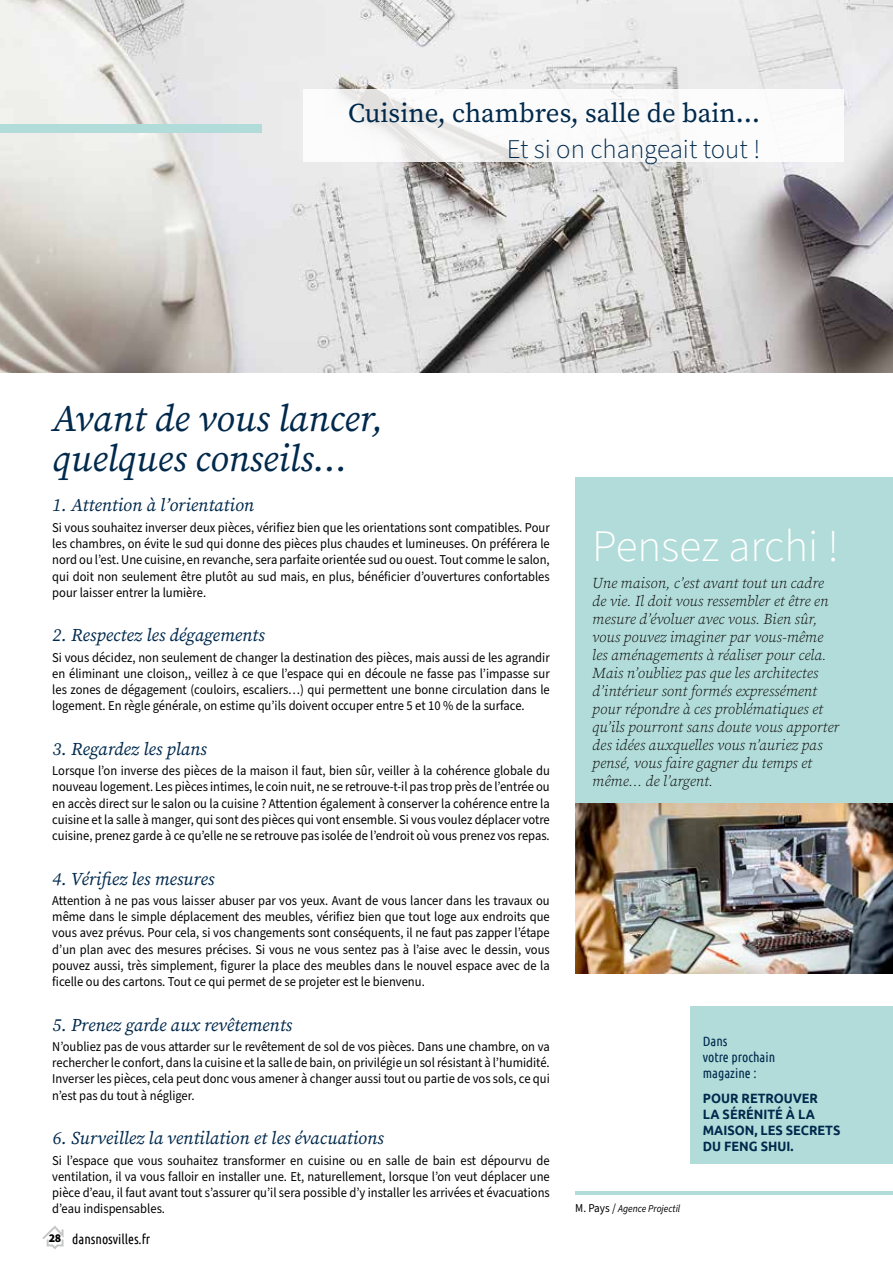
<style>
.page{position:relative;width:893px;height:1263px;background:#fff}
.page>*{position:absolute;margin:0;border:0;box-sizing:border-box;transform-origin:0 0}
.t1{font:300 45px "Source Sans Pro";color:#fff}
.t2{font:italic 37.5px/40.2px "Source Serif Variable";color:#00294c}
.t3{font:27px "Source Serif Variable";color:#00294c}
.t4{font:300 27px "Source Sans Pro";color:#00294c}
.t5{font:italic 18px "Source Serif Variable";color:#00294c}
.t6{font:italic 15px/18px "Source Serif Variable";color:#000}
.t7{font:13.5px/16.2px "Source Sans Pro";color:#000;text-align:justify;scale:.93 1}
.t8{font:700 13.5px/16.2px "Ubuntu";color:#00294c;scale:.94 1}
.t9{font:13.5px/16.2px "Ubuntu Condensed";color:#00294c}
.t10{font:13.5px "Ubuntu Condensed";color:#000}
.t11{font:italic 10.5px "Source Sans Pro";color:#000;scale:.91 1}
.s1{font-family:"Source Sans Pro";font-weight:900;font-size:12px}
.s2{font-style:normal;font-size:12px}
</style>
<div class="page">
<svg style="left:42px;top:1226px;width:22px;height:23px"></svg>
<img style="left:0;top:0;width:893px;height:373px">
<div style="left:303px;top:89px;width:540px;height:73px;background:#fff"></div>
<div style="left:0;top:125px;width:261px;height:8px;background:#b2dcd9"></div>
<div style="left:690px;top:1007px;width:203px;height:157px;background:#b2dcd9"></div>
<img style="left:575px;top:803px;width:318px;height:170px">
<div style="left:575px;top:477px;width:318px;height:326px;background:#b2dcd9"></div>
<hr style="left:575px;top:1191px;width:318px;height:4px;background:#b2dcd9">
<h3 class="t3" style="left:348px;top:95px;width:414px">Cuisine, chambres, salle de bain…</h3>
<h3 class="t4" style="left:507px;top:131px;width:255px">Et si on changeait tout !</h3>
<h2 class="t2" style="left:52px;top:398px;width:333px">Avant de vous lancer, quelques conseils…</h2>
<h3 class="t5" style="left:52px;top:493px;width:203px">1. Attention à l’orientation</h3>
<p class="t7" style="left:52px;top:520px;width:536px">Si vous souhaitez inverser deux pièces, vérifiez bien que les orientations sont compatibles. Pour les chambres, on évite le sud qui donne des pièces plus chaudes et lumineuses. On préférera le nord ou l’est. Une cuisine, en revanche, sera parfaite orientée sud ou ouest. Tout comme le salon, qui doit non seulement être plutôt au sud mais, en plus, bénéficier d’ouvertures confortables pour laisser entrer la lumière.</p>
<h3 class="t5" style="left:52px;top:623px;width:214px">2. Respectez les dégagements</h3>
<p class="t7" style="left:52px;top:649px;width:536px">Si vous décidez, non seulement de changer la destination des pièces, mais aussi de les agrandir en éliminant une cloison,, veillez à ce que l’espace qui en découle ne fasse pas l’impasse sur les zones de dégagement (couloirs, escaliers…) qui permettent une bonne circulation dans le logement. En règle générale, on estime qu’ils doivent occuper entre 5 et 10 % de la surface.</p>
<h3 class="t5" style="left:52px;top:737px;width:156px">3. Regardez les plans</h3>
<p class="t7" style="left:52px;top:763px;width:537px">Lorsque l’on inverse des pièces de la maison il faut, bien sûr, veiller à la cohérence globale du nouveau logement. Les pièces intimes, le coin nuit, ne se retrouve-t-il pas trop près de l’entrée ou en accès direct sur le salon ou la cuisine ? Attention également à conserver la cohérence entre la cuisine et la salle à manger, qui sont des pièces qui vont ensemble. Si vous voulez déplacer votre cuisine, prenez garde à ce qu’elle ne se retrouve pas isolée de l’endroit où vous prenez vos repas.</p>
<h3 class="t5" style="left:52px;top:866px;width:163px">4. Vérifiez les mesures</h3>
<p class="t7" style="left:52px;top:893px;width:537px">Attention à ne pas vous laisser abuser par vos yeux. Avant de vous lancer dans les travaux ou même dans le simple déplacement des meubles, vérifiez bien que tout loge aux endroits que vous avez prévus. Pour cela, si vos changements sont conséquents, il ne faut pas zapper l’étape d’un plan avec des mesures précises. Si vous ne vous sentez pas à l’aise avec le dessin, vous pouvez aussi, très simplement, figurer la place des meubles dans le nouvel espace avec de la ficelle ou des cartons. Tout ce qui permet de se projeter est le bienvenu.</p>
<h3 class="t5" style="left:52px;top:1012px;width:241px">5. Prenez garde aux revêtements</h3>
<p class="t7" style="left:52px;top:1039px;width:536px">N’oubliez pas de vous attarder sur le revêtement de sol de vos pièces. Dans une chambre, on va rechercher le confort, dans la cuisine et la salle de bain, on privilégie un sol résistant à l’humidité.<br>Inverser les pièces, cela peut donc vous amener à changer aussi tout ou partie de vos sols, ce qui n’est pas du tout à négliger.</p>
<h3 class="t5" style="left:52px;top:1126px;width:333px">6. Surveillez la ventilation et les évacuations</h3>
<p class="t7" style="left:52px;top:1152px;width:537px">Si l’espace que vous souhaitez transformer en cuisine ou en salle de bain est dépourvu de ventilation, il va vous falloir en installer une. Et, naturellement, lorsque l’on veut déplacer une pièce d’eau, il faut avant tout s’assurer qu’il sera possible d’y installer les arrivées et évacuations d’eau indispensables.</p>
<p class="t10" style="left:49px;top:1231px;width:103px"><span class="s1">28</span> dansnosvilles.fr</p>
<h1 class="t1" style="left:592px;top:516px;width:248px">Pensez archi !</h1>
<p class="t6" style="left:592px;top:574px;width:249px">Une maison, c’est avant tout un cadre de vie. Il doit vous ressembler et être en mesure d’évoluer avec vous. Bien sûr, vous pouvez imaginer par vous-même les aménagements à réaliser pour cela.<br>Mais n’oubliez pas que les architectes d’intérieur sont formés expressément pour répondre à ces problématiques et qu’ils pourront sans doute vous apporter des idées auxquelles vous n’auriez pas pensé, vous faire gagner du temps et même… de l’argent.</p>
<p class="t11" style="left:575px;top:1201px;width:117px"><span class="s2">M. Pays /</span> Agence Projectil</p>
<p class="t9" style="left:703px;top:1032px;width:74px">Dans<br>votre prochain magazine :</p>
<p class="t8" style="left:703px;top:1089px;width:148px">POUR RETROUVER<br>LA SÉRÉNITÉ À LA<br>MAISON, LES SECRETS<br>DU FENG SHUI.</p>
</div>
